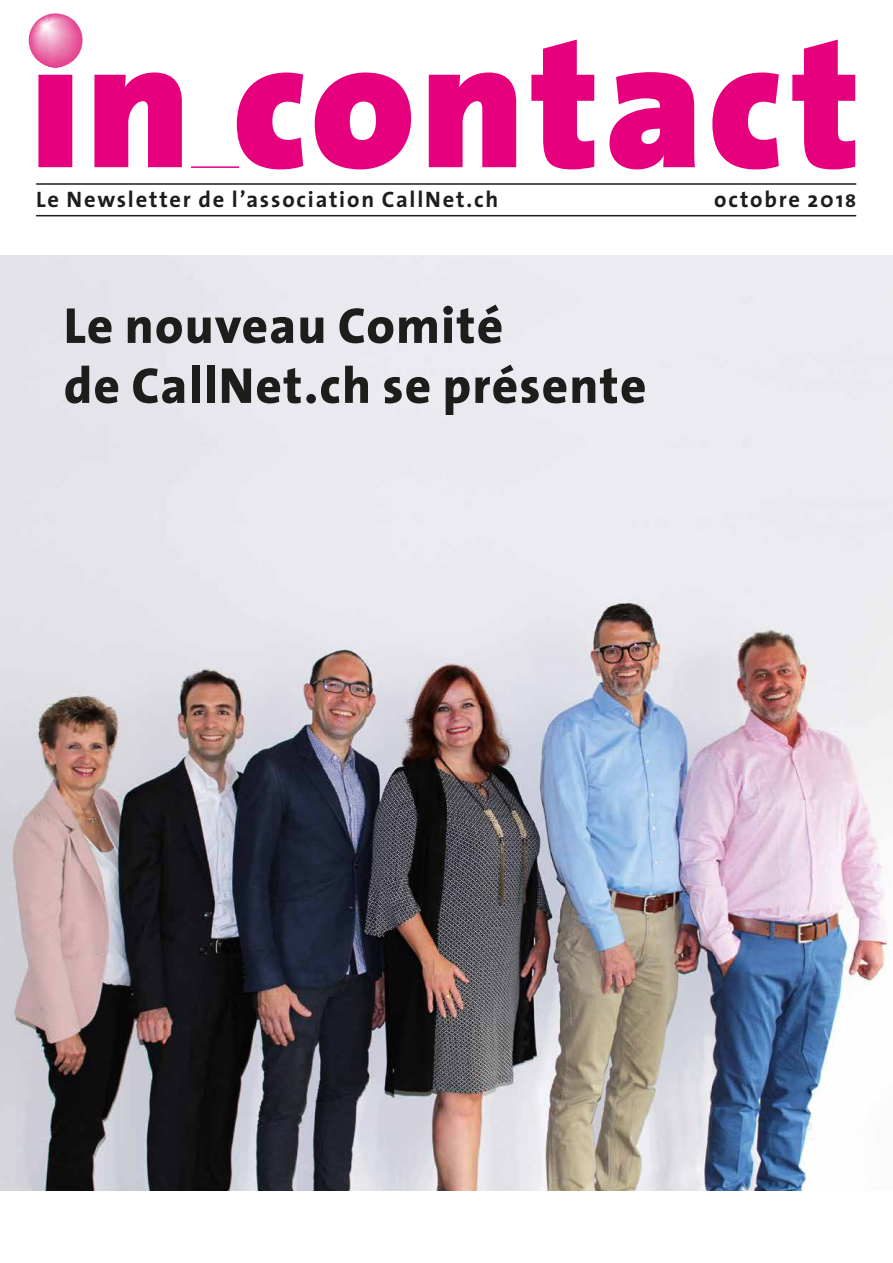
<style>
.page{position:relative;width:893px;height:1263px;background:#fff}
.page>*{position:absolute;margin:0;border:0;box-sizing:border-box;transform-origin:0 0}
.t1{font:900 186px "The Sans";letter-spacing:.025em;color:#e6007d}
.t2{font:800 51px/60px "The Sans";letter-spacing:.025em;color:#1d1d1b}
.t3{font:700 22.5px "The Sans";letter-spacing:.08em;color:#1d1d1b}
.s1{font-size:18px}
</style>
<div class="page">
<hr style="left:36px;top:183px;width:820px;height:2px;background:#1d1d1b">
<hr style="left:36px;top:215px;width:820px;height:1px;background:#1d1d1b">
<svg style="left:29px;top:13px;width:54px;height:54px"></svg>
<hr style="left:191px;top:166px;width:48px;height:2px;background:#e6007d">
<img style="left:0;top:255px;width:893px;height:936px">
<h1 class="t1" style="left:30px;top:-53px;width:833px">in contact</h1>
<p class="t3" style="left:36px;top:181px;width:464px">Le Newsletter de l’association CallNet.ch</p>
<p class="t3" style="left:714px;top:181px;width:143px">octobre 201<span class="s1">8</span></p>
<h2 class="t2" style="left:64px;top:294px;width:584px">Le nouveau Comité<br>de CallNet.ch se présente</h2>
</div>
